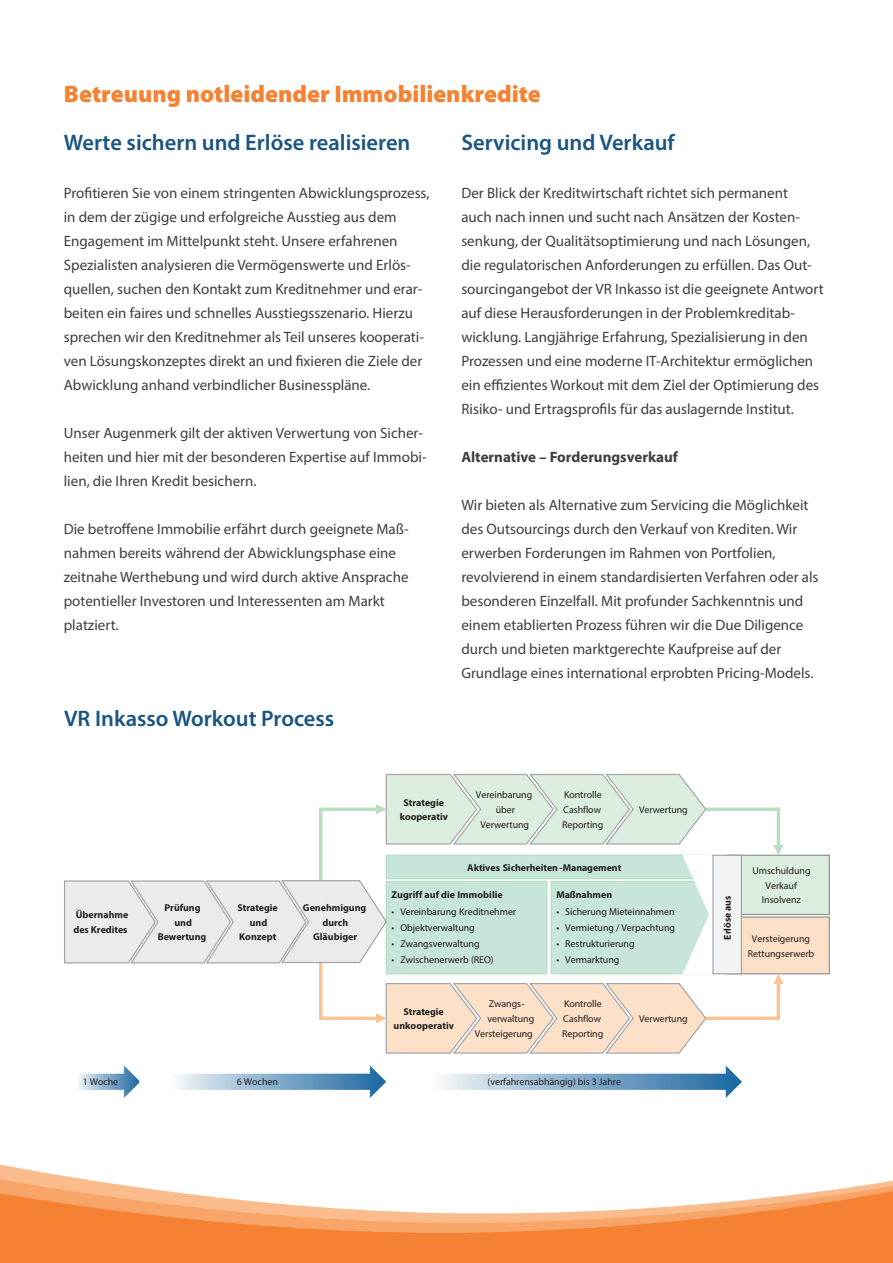
<style>
.page{position:relative;width:893px;height:1263px;background:#fff}
.page>*{position:absolute;margin:0;border:0;box-sizing:border-box;transform-origin:0 0}
.t1{font:900 24px "Myriad Pro";color:#f48232}
.t2{font:600 22.5px "Myriad Pro";color:#1a5481}
.t3{font:15px/24px "Myriad Pro";color:#3e3e3f}
.t4{font:700 15px "Myriad Pro";color:#3e3e3f}
.t5{font:9.9px/14.9px "Myriad Pro";letter-spacing:-.005em;color:#231f20;text-align:center}
.t6{font:700 9.9px/14.9px "Myriad Pro";letter-spacing:-.005em;color:#231f20;text-align:center}
</style>
<div class="page">
<svg style="left:0;top:1164px;width:70px;height:13px"></svg>
<svg style="left:0;top:1177px;width:893px;height:14px"></svg>
<svg style="left:0;top:1191px;width:893px;height:72px;background:#f69f61"></svg>
<div style="left:728px;top:855px;width:101px;height:59px;background:#dbeedf"></div>
<div style="left:727px;top:855px;width:103px;height:60px;border:1px solid #939598"></div>
<div style="left:728px;top:917px;width:101px;height:57px;background:#fce0c8"></div>
<div style="left:727px;top:916px;width:103px;height:58px;border:1px solid #939598"></div>
<svg style="left:79px;top:1065px;width:663px;height:33px"></svg>
<svg style="left:64px;top:773px;width:720px;height:281px"></svg>
<h1 class="t1" style="left:64px;top:78px;width:478px">Betreuung notleidender Immobilienkredite</h1>
<h2 class="t2" style="left:64px;top:128px;width:348px">Werte sichern und Erlöse realisieren</h2>
<p class="t3" style="left:64px;top:181px;width:367px">Profitieren Sie von einem stringenten Abwicklungsprozess, in dem der zügige und erfolgreiche Ausstieg aus dem Engagement im Mittelpunkt steht. Unsere erfahrenen Spezialisten analysieren die Vermögenswerte und Erlös&shy;quellen, suchen den Kontakt zum Kreditnehmer und erar&shy;beiten ein faires und schnelles Ausstiegsszenario. Hierzu sprechen wir den Kreditnehmer als Teil unseres kooperati&shy;ven Lösungskonzeptes direkt an und fixieren die Ziele der Abwicklung anhand verbindlicher Businesspläne.</p>
<p class="t3" style="left:64px;top:421px;width:364px">Unser Augenmerk gilt der aktiven Verwertung von Sicher&shy;heiten und hier mit der besonderen Expertise auf Immobi&shy;lien, die Ihren Kredit besichern.</p>
<p class="t3" style="left:64px;top:517px;width:346px">Die betroffene Immobilie erfährt durch geeignete Maß&shy;nahmen bereits während der Abwicklungsphase eine zeitnahe Werthebung und wird durch aktive Ansprache potentieller Investoren und Interessenten am Markt platziert.</p>
<h2 class="t2" style="left:64px;top:704px;width:272px">VR Inkasso Workout Process</h2>
<h2 class="t2" style="left:461px;top:128px;width:215px">Servicing und Verkauf</h2>
<p class="t3" style="left:461px;top:181px;width:364px">Der Blick der Kreditwirtschaft richtet sich permanent<br>auch nach innen und sucht nach Ansätzen der Kosten&shy;senkung, der Qualitätsoptimierung und nach Lösungen, die regulatorischen Anforderungen zu erfüllen. Das Out&shy;sourcingangebot der VR Inkasso ist die geeignete Antwort auf diese Herausforderungen in der Problemkreditab&shy;wicklung. Langjährige Erfahrung, Spezialisierung in den Prozessen und eine moderne IT-Architektur ermöglichen ein effizientes Workout mit dem Ziel der Optimierung des Risiko- und Ertragsprofils für das auslagernde Institut.</p>
<p class="t4" style="left:461px;top:447px;width:218px">Alternative – Forderungsverkauf</p>
<p class="t3" style="left:461px;top:493px;width:359px">Wir bieten als Alternative zum Servicing die Möglichkeit des Outsourcings durch den Verkauf von Krediten. Wir erwerben Forderungen im Rahmen von Portfolien, revolvierend in einem standardisierten Verfahren oder als besonderen Einzelfall. Mit profunder Sachkenntnis und einem etablierten Prozess führen wir die Due Diligence durch und bieten marktgerechte Kaufpreise auf der Grundlage eines international erprobten Pricing-Models.</p>
<p class="t6" style="left:73px;top:907px;width:56px;text-align:left">Übernahme des Kredites</p>
<p class="t6" style="left:158px;top:900px;width:50px">Prüfung und<br>Bewertung</p>
<p class="t6" style="left:238px;top:900px;width:42px">Strategie und<br>Konzept</p>
<p class="t6" style="left:303px;top:900px;width:65px">Genehmigung durch<br>Gläubiger</p>
<p class="t6" style="left:400px;top:794px;width:50px">Strategie kooperativ</p>
<p class="t5" style="left:476px;top:787px;width:58px">Vereinbarung über<br>Verwertung</p>
<p class="t5" style="left:562px;top:787px;width:43px;text-align:left">Kontrolle<br>Cashflow<br>Reporting</p>
<p class="t5" style="left:639px;top:802px;width:50px">Verwertung</p>
<p class="t6" style="left:467px;top:859px;width:156px">Aktives Sicherheiten-Management</p>
<p class="t6" style="left:391px;top:887px;width:113px">Zugriff auf die Immobilie</p>
<p class="t5" style="left:391px;top:904px;width:126px">• Vereinbarung Kreditnehmer</p>
<p class="t5" style="left:391px;top:920px;width:85px">• Objektverwaltung</p>
<p class="t5" style="left:391px;top:936px;width:90px">• Zwangsverwaltung</p>
<p class="t5" style="left:391px;top:952px;width:104px">• Zwischenerwerb (REO)</p>
<p class="t6" style="left:556px;top:887px;width:57px">Maßnahmen</p>
<p class="t5" style="left:556px;top:904px;width:120px">• Sicherung Mieteinnahmen</p>
<p class="t5" style="left:556px;top:920px;width:120px">• Vermietung / Verpachtung</p>
<p class="t5" style="left:556px;top:936px;width:80px">• Restrukturierung</p>
<p class="t5" style="left:556px;top:952px;width:65px">• Vermarktung</p>
<p class="t6" style="left:394px;top:1003px;width:62px">Strategie unkooperativ</p>
<p class="t5" style="left:489px;top:996px;width:37px">Zwangs-</p>
<p class="t5" style="left:488px;top:1011px;width:48px">verwaltung</p>
<p class="t5" style="left:475px;top:1026px;width:60px">Versteigerung</p>
<p class="t5" style="left:562px;top:996px;width:43px;text-align:left">Kontrolle<br>Cashflow<br>Reporting</p>
<p class="t5" style="left:639px;top:1011px;width:50px">Verwertung</p>
<p class="t5" style="left:83px;top:1074px;width:37px">1 Woche</p>
<p class="t5" style="left:237px;top:1074px;width:43px">6 Wochen</p>
<p class="t5" style="left:488px;top:1074px;width:135px">(verfahrensabhängig) bis 3 Jahre</p>
<p class="t6" style="left:720px;top:940px;width:46px;rotate:-90deg">Erlöse aus</p>
<p class="t5" style="left:752px;top:863px;width:60px">Umschuldung<br>Verkauf<br>Insolvenz</p>
<p class="t5" style="left:748px;top:931px;width:68px">Versteigerung<br>Rettungserwerb</p>
</div>
